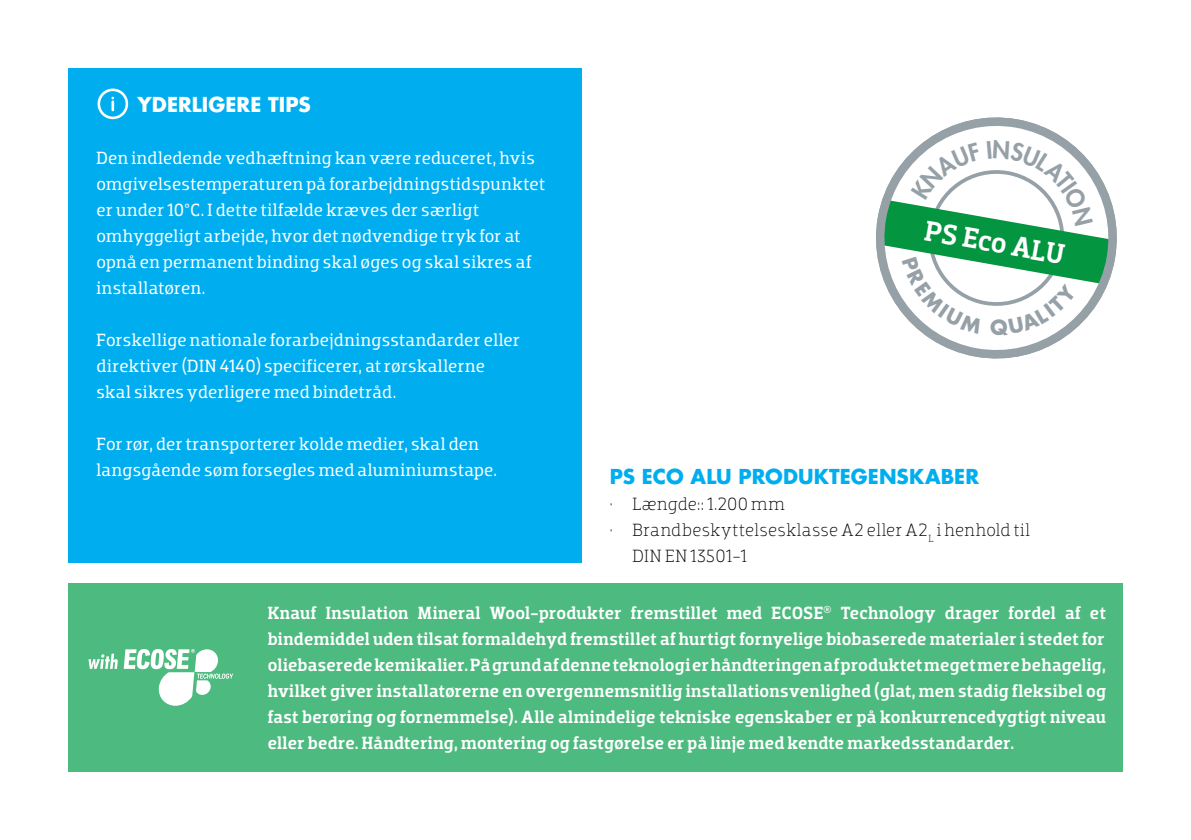
<style>
.page{position:relative;width:1191px;height:840px;background:#fff}
.page>*{position:absolute;margin:0;border:0;box-sizing:border-box;transform-origin:0 0}
.t1{font:500 29px "Dobra Slab";color:#fff}
.t2{font:700 20px "Futura KNAUF";letter-spacing:.005em;color:#00aeef}
.t3{font:700 20px "Futura KNAUF";letter-spacing:.005em;color:#fff}
.t4{font:500 18px/26px "Dobra Slab";letter-spacing:.015em;color:#fff;text-align:justify}
.t5{font:18px/26px "Dobra Slab";letter-spacing:.015em;color:#fff}
.t6{font:300 18px/26px "Dobra Slab";letter-spacing:.02em;color:#000}
</style>
<div class="page">
<div style="left:68px;top:582px;width:1055px;height:189px;background:#4dbb7f"></div>
<div style="left:68px;top:68px;width:513px;height:494px;background:#00aeef"></div>
<svg style="left:876px;top:117px;width:241px;height:242px"></svg>
<svg style="left:98px;top:88px;width:31px;height:31px"></svg>
<svg style="left:88px;top:653px;width:30px;height:15px"></svg>
<svg style="left:124px;top:649px;width:109px;height:56px"></svg>
<svg style="left:877px;top:139px;width:236px;height:197px"></svg>
<p class="t3" style="left:138px;top:91px;width:175px">YDERLIGERE TIPS</p>
<p class="t5" style="left:96px;top:145px;width:450px">Den indledende vedhæftning kan være reduceret, hvis omgivelsestemperaturen på forarbejdningstidspunktet er under 10°C. I dette tilfælde kræves der særligt omhyggeligt arbejde, hvor det nødvendige tryk for at opnå en permanent binding skal øges og skal sikres af installatøren.</p>
<p class="t5" style="left:96px;top:327px;width:425px">Forskellige nationale forarbejdningsstandarder eller direktiver (DIN 4140) specificerer, at rørskallerne skal sikres yderligere med bindetråd.</p>
<p class="t5" style="left:96px;top:431px;width:402px">For rør, der transporterer kolde medier, skal den langsgående søm forsegles med aluminiumstape.</p>
<h1 class="t1" style="left:928px;top:213px;width:143px;rotate:10deg">PS Eco ALU</h1>
<p class="t2" style="left:609px;top:463px;width:371px">PS ECO ALU PRODUKTEGENSKABER</p>
<p class="t6" style="left:609px;top:491px;width:177px">• Længde:: 1.200 mm</p>
<p class="t6" style="left:632px;top:517px;width:399px;text-indent:-23px">• Brandbeskyttelsesklasse A2 eller A2<sub>L</sub> i henhold til<br>DIN EN 13501-1</p>
<p class="t4" style="left:268px;top:599px;width:839px">Knauf Insulation Mineral Wool-produkter fremstillet med ECOSE<sup>®</sup> Technology drager fordel af et bindemiddel uden tilsat formaldehyd fremstillet af hurtigt fornyelige biobaserede materialer i stedet for oliebaserede kemikalier. På grund af denne teknologi er håndteringen af produktet meget mere behagelig, hvilket giver installatørerne en overgennemsnitlig installationsvenlighed (glat, men stadig fleksibel og fast berøring og fornemmelse). Alle almindelige tekniske egenskaber er på konkurrencedygtigt niveau eller bedre. Håndtering, montering og fastgørelse er på linje med kendte markedsstandarder.</p>
</div>
